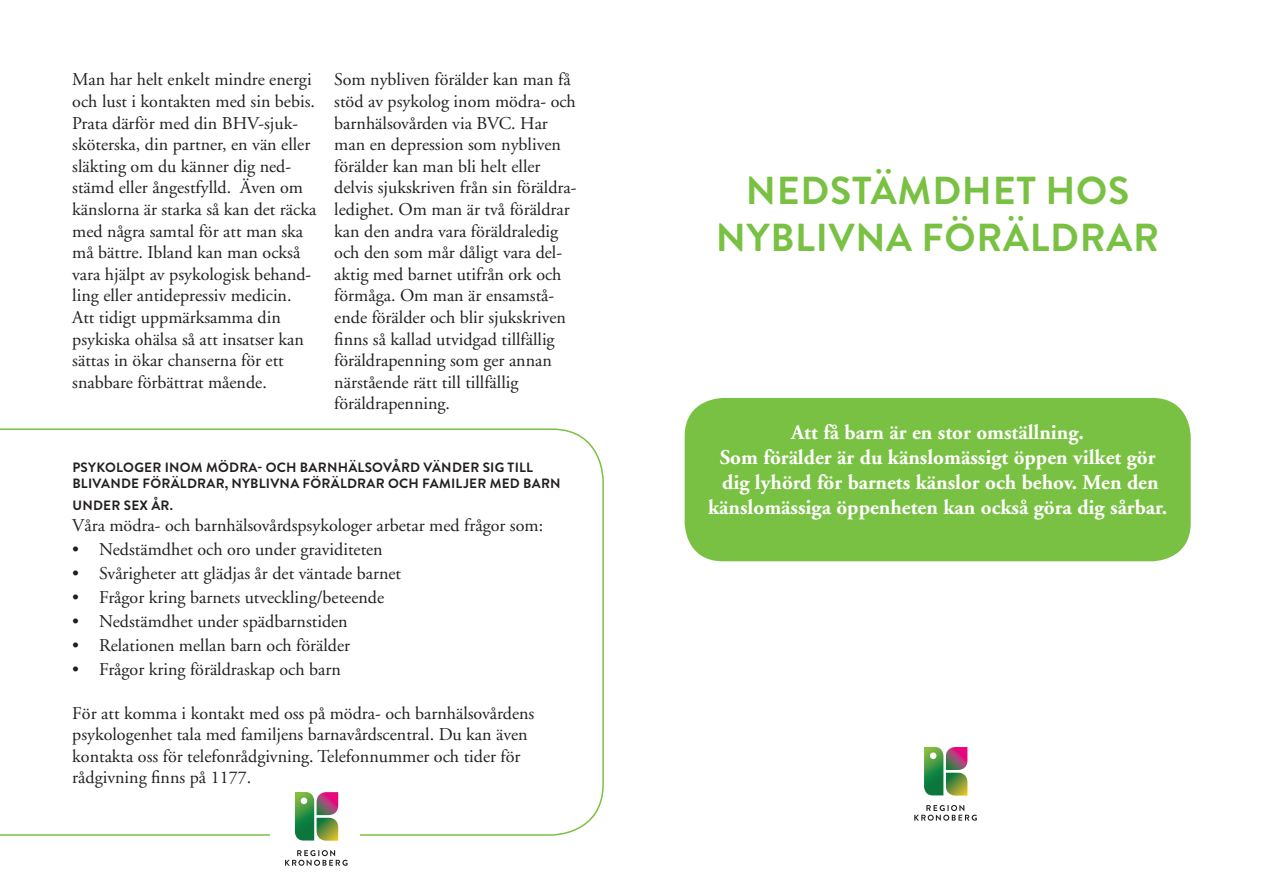
<style>
.page{position:relative;width:1263px;height:893px;background:#fff}
.page>*{position:absolute;margin:0;border:0;box-sizing:border-box;transform-origin:0 0}
.t1{font:700 39px "Brandon Grotesque";letter-spacing:.02em;color:#79c142}
.t2{font:700 21px "Adobe Garamond";color:#fff}
.t3{font:18px/21.6px "Adobe Garamond";color:#231f20}
.t4{font:700 13.5px/16.2px "Brandon Grotesque";letter-spacing:.02em;color:#231f20}
</style>
<div class="page">
<svg style="left:914px;top:805px;width:63px;height:16px"></svg>
<img style="left:946px;top:747px;width:21px;height:23px">
<img style="left:946px;top:773px;width:21px;height:23px">
<img style="left:924px;top:747px;width:19px;height:48px">
<div style="left:685px;top:398px;width:506px;height:163px;background:#79c142;border-radius:38px"></div>
<svg style="left:0;top:428px;width:604px;height:408px"></svg>
<div style="left:270px;top:792px;width:89px;height:74px;background:#fff"></div>
<svg style="left:285px;top:850px;width:63px;height:16px"></svg>
<img style="left:317px;top:792px;width:21px;height:23px">
<img style="left:317px;top:818px;width:21px;height:23px">
<img style="left:295px;top:792px;width:19px;height:48px">
<p class="t3" style="left:72px;top:69px;width:246px">Man har helt enkelt mindre energi och lust i kontakten med sin bebis.<br>Prata därför med din BHV-sjuk&shy;sköterska, din partner, en vän eller släkting om du känner dig ned&shy;stämd eller ångestfylld. Även om känslorna är starka så kan det räcka med några samtal för att man ska må bättre. Ibland kan man också vara hjälpt av psykologisk behand&shy;ling eller antidepressiv medicin.<br>Att tidigt uppmärksamma din psykiska ohälsa så att insatser kan sättas in ökar chanserna för ett snabbare förbättrat mående.</p>
<p class="t3" style="left:334px;top:69px;width:244px">Som nybliven förälder kan man få stöd av psykolog inom mödra- och barnhälsovården via BVC. Har man en depression som nybliven förälder kan man bli helt eller delvis sjukskriven från sin föräldra&shy;ledighet. Om man är två föräldrar kan den andra vara föräldraledig och den som mår dåligt vara del&shy;aktig med barnet utifrån ork och förmåga. Om man är ensamstå&shy;ende förälder och blir sjukskriven finns så kallad utvidgad tillfällig föräldrapenning som ger annan närstående rätt till tillfällig föräldrapenning.</p>
<p class="t4" style="left:72px;top:459px;width:490px">PSYKOLOGER INOM MÖDRA- OCH BARNHÄLSOVÅRD VÄNDER SIG TILL<br>BLIVANDE FÖRÄLDRAR, NYBLIVNA FÖRÄLDRAR OCH FAMILJER MED BARN</p>
<p class="t4" style="left:72px;top:497px;width:102px">UNDER SEX ÅR.</p>
<p class="t3" style="left:72px;top:515px;width:472px">Våra mödra- och barnhälsovårdspsykologer arbetar med frågor som:</p>
<p class="t3" style="left:72px;top:539px;width:312px">• Nedstämdhet och oro under graviditeten</p>
<p class="t3" style="left:72px;top:563px;width:330px">• Svårigheter att glädjas år det väntade barnet</p>
<p class="t3" style="left:72px;top:587px;width:313px">• Frågor kring barnets utveckling/beteende</p>
<p class="t3" style="left:72px;top:611px;width:277px">• Nedstämdhet under spädbarnstiden</p>
<p class="t3" style="left:72px;top:635px;width:279px">• Relationen mellan barn och förälder</p>
<p class="t3" style="left:72px;top:659px;width:270px">• Frågor kring föräldraskap och barn</p>
<p class="t3" style="left:72px;top:702px;width:464px">För att komma i kontakt med oss på mödra- och barnhälsovårdens psykologenhet tala med familjens barnavårdscentral. Du kan även kontakta oss för telefonrådgivning. Telefonnummer och tider för rådgivning finns på 1177.</p>
<p class="t1" style="left:746px;top:163px;width:385px">NEDSTÄMDHET HOS</p>
<p class="t1" style="left:716px;top:210px;width:445px">NYBLIVNA FÖRÄLDRAR</p>
<p class="t2" style="left:791px;top:419px;width:294px">Att få barn är en stor omställning.</p>
<p class="t2" style="left:720px;top:444px;width:437px">Som förälder är du känslomässigt öppen vilket gör</p>
<p class="t2" style="left:722px;top:470px;width:438px">dig lyhörd för barnets känslor och behov. Men den</p>
<p class="t2" style="left:708px;top:495px;width:461px">känslomässiga öppenheten kan också göra dig sårbar.</p>
</div>
